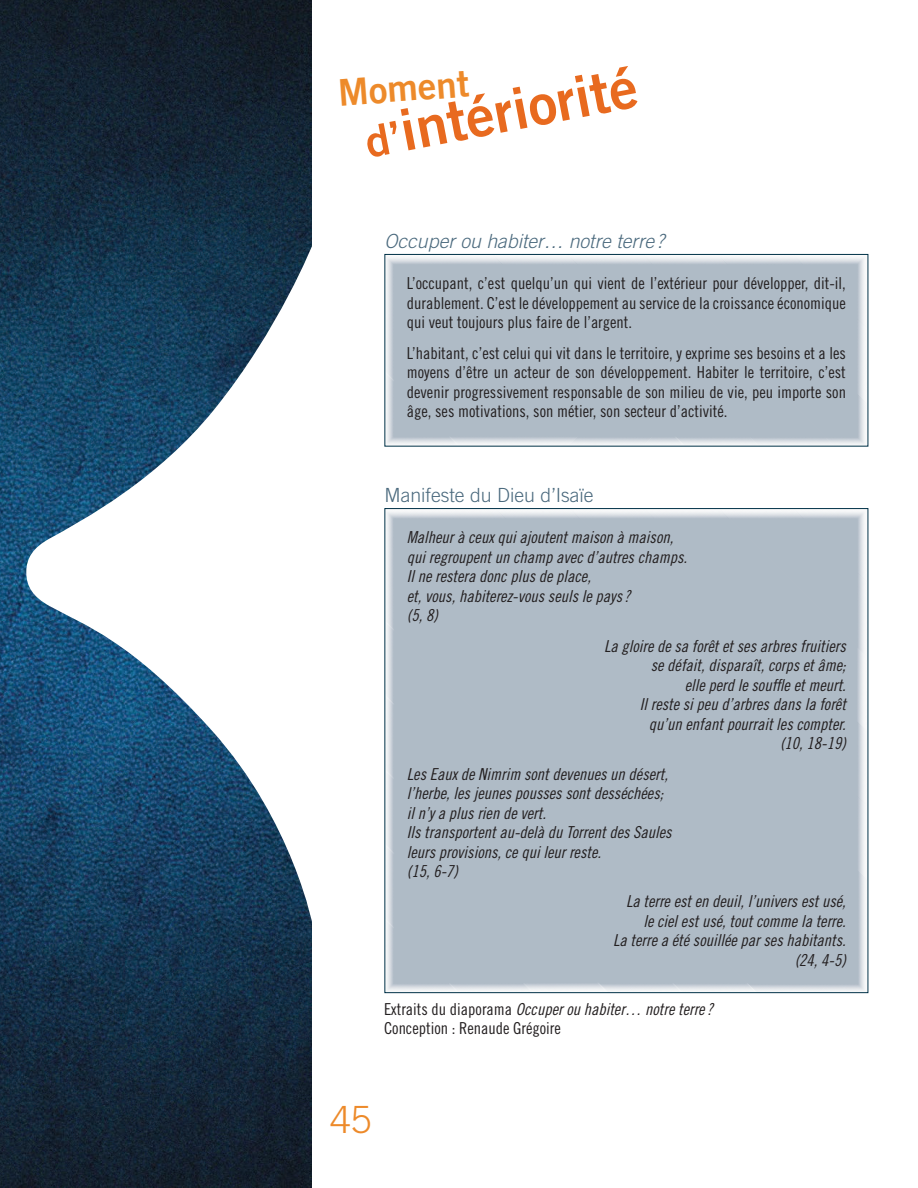
<style>
.page{position:relative;width:918px;height:1188px;background:#fff}
.page>*{position:absolute;margin:0;border:0;box-sizing:border-box;transform-origin:0 0}
.t1{font:57px "Trade Gothic Bold Two";color:#e86a1f}
.t2{font:300 37.5px "Trade Gothic";color:#ed8a2a}
.t3{font:36.9px "Trade Gothic Bold Two";color:#ed8a2a}
.t4{font:italic 300 19.5px "Trade Gothic";color:#4a697d}
.t5{font:300 19.5px "Trade Gothic";color:#4a697d}
.t6{font:16.5px/19.5px "Trade Gothic Cond Eighteen Obl";color:#231f20}
.t7{font:16.5px/19.5px "Trade Gothic Cond Eighteen";color:#231f20;text-align:justify}
.s1{font-size:43.65px}
.s2{font-family:"Trade Gothic Cond Eighteen"}
</style>
<div class="page">
<img style="left:386px;top:257px;width:107px;height:187px">
<img style="left:386px;top:371px;width:74px;height:74px">
<div style="left:568px;top:256px;width:75px;height:131px;background:#afbbc6"></div>
<img style="left:643px;top:256px;width:222px;height:189px">
<div style="left:718px;top:256px;width:147px;height:149px;background:#afbbc6"></div>
<img style="left:568px;top:387px;width:97px;height:58px">
<img style="left:793px;top:256px;width:72px;height:73px">
<img style="left:643px;top:425px;width:42px;height:20px">
<div style="left:384px;top:254px;width:484px;height:193px;border:1px solid #003147"></div>
<img style="left:386px;top:511px;width:479px;height:480px">
<div style="left:386px;top:620px;width:371px;height:371px;background:#afbbc6"></div>
<div style="left:496px;top:511px;width:369px;height:370px;background:#afbbc6"></div>
<div style="left:386px;top:695px;width:297px;height:296px;background:#afbbc6"></div>
<div style="left:570px;top:511px;width:295px;height:296px;background:#afbbc6"></div>
<div style="left:386px;top:769px;width:223px;height:222px;background:#afbbc6"></div>
<div style="left:644px;top:511px;width:221px;height:221px;background:#afbbc6"></div>
<div style="left:386px;top:844px;width:148px;height:147px;background:#afbbc6"></div>
<div style="left:719px;top:511px;width:146px;height:146px;background:#afbbc6"></div>
<img style="left:386px;top:918px;width:73px;height:73px">
<img style="left:793px;top:511px;width:72px;height:72px">
<img style="left:0;top:0;width:312px;height:1188px">
<svg style="left:26px;top:243px;width:286px;height:684px"></svg>
<h1 class="t1" style="left:358px;top:104px;width:279px;rotate:-11deg"><span class="s1">d’</span>intériorité</h1>
<h3 class="t3" style="left:337px;top:70px;width:133px;rotate:-4deg">Moment</h3>
<p class="t4" style="left:384px;top:229px;width:281px">Occuper ou habiter… notre terre ?</p>
<p class="t7" style="left:407px;top:274px;width:441px">L’occupant, c’est quelqu’un qui vient de l’extérieur pour développer, dit-il, durablement. C’est le développement au service de la croissance économique qui veut toujours plus faire de l’argent.</p>
<p class="t7" style="left:407px;top:343px;width:441px">L’habitant, c’est celui qui vit dans le territoire, y exprime ses besoins et a les moyens d’être un acteur de son développement. Habiter le territoire, c’est devenir progressivement responsable de son milieu de vie, peu importe son âge, ses motivations, son métier, son secteur d’activité.</p>
<p class="t5" style="left:384px;top:483px;width:211px">Manifeste du Dieu d’Isaïe</p>
<p class="t6" style="left:407px;top:528px;width:282px">Malheur à ceux qui ajoutent maison à maison, qui regroupent un champ avec d’autres champs.<br>Il ne restera donc plus de place,<br>et, vous, habiterez-vous seuls le pays ?<br>(5, 8)</p>
<p class="t6" style="left:604px;top:636px;width:243px;text-align:right">La gloire de sa forêt et ses arbres fruitiers se défait, disparaît, corps et âme;<br>elle perd le souffle et meurt.<br>Il reste si peu d’arbres dans la forêt qu’un enfant pourrait les compter.<br>(10, 18-19)</p>
<p class="t6" style="left:407px;top:764px;width:266px">Les Eaux de Nimrim sont devenues un désert, l’herbe, les jeunes pousses sont desséchées; il n’y a plus rien de vert.<br>Ils transportent au-delà du Torrent des Saules leurs provisions, ce qui leur reste.<br>(15, 6-7)</p>
<p class="t6" style="left:613px;top:892px;width:234px;text-align:right">La terre est en deuil, l’univers est usé, le ciel est usé, tout comme la terre.<br>La terre a été souillée par ses habitants. (24, 4-5)</p>
<p class="t6" style="left:384px;top:1000px;width:331px"><span class="s2">Extraits du diaporama</span> Occuper ou habiter… notre terre ?</p>
<p class="t7" style="left:384px;top:1018px;width:178px">Conception : Renaude Grégoire</p>
<h2 class="t2" style="left:330px;top:1097px;width:43px">45</h2>
</div>
